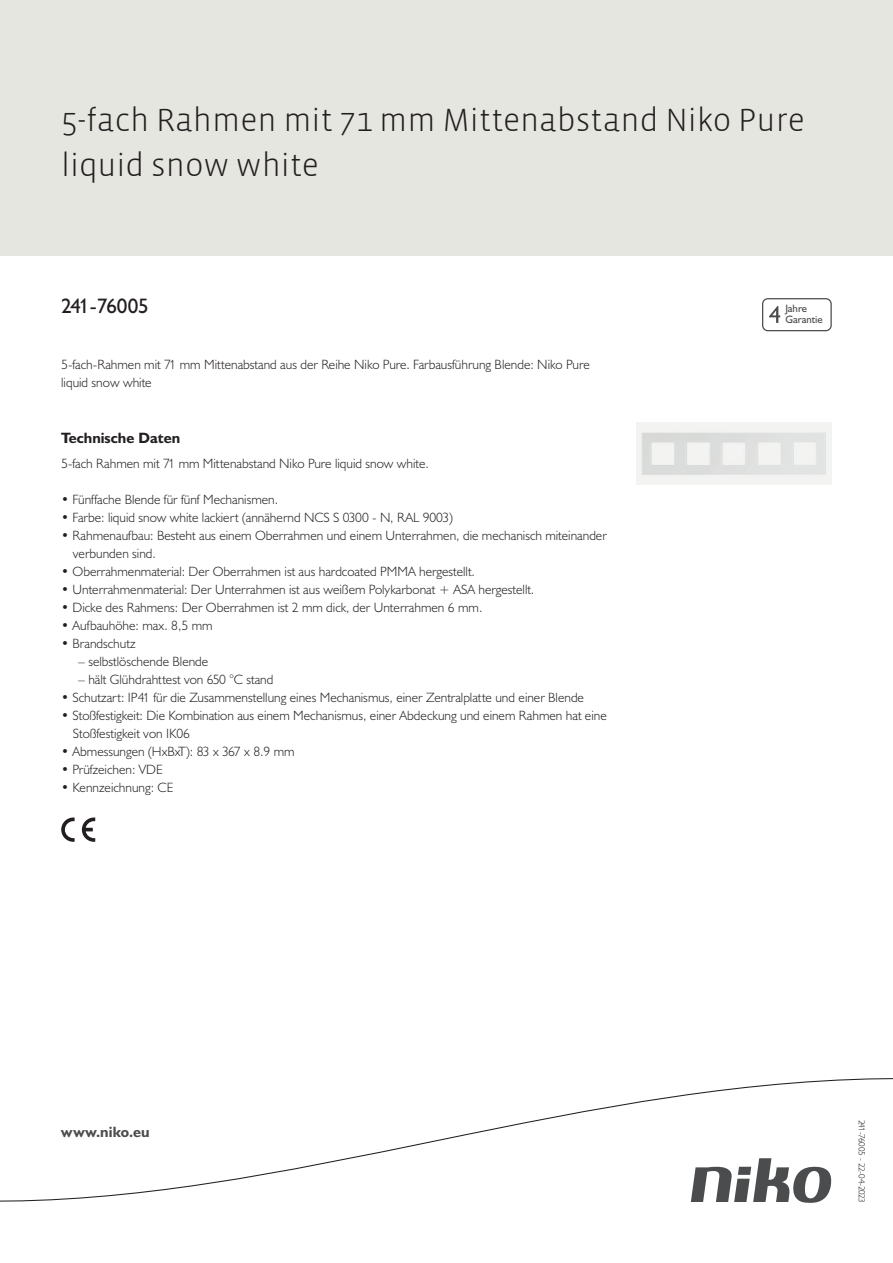
<style>
.page{position:relative;width:893px;height:1263px;background:#fff}
.page>*{position:absolute;margin:0;border:0;box-sizing:border-box;transform-origin:0 0}
.Title_datasheets{font:300 33px/45px "Vista Sans";color:#231f20}
.Article_number{font:21px "Humanist 521 BT";letter-spacing:-.03em;color:#231f20}
.Titles_parts{font:700 15px "Humanist 521 BT";color:#231f20}
.titel_afbeelding{font:700 15px "Humanist 521 BT";letter-spacing:.005em;color:#4b4c4d}
.USP_Bullets{font:300 13.5px/18px "Humanist 521 BT";color:#231f20}
.Platte_tekst_CAB{font:300 13.5px/18px "Humanist 521 BT";color:#231f20}
.USP_Bullets_level_2{font:300 13.5px "Humanist 521 BT";color:#231f20}
.t1{font:10.8px/10.8px "Humanist 521 BT";color:#4b4c4d}
.Revision{font:300 9px "Humanist 521 BT";letter-spacing:-.04em;color:#231f20}
</style>
<div class="page">
<div style="left:0;top:0;width:893px;height:255px;background:#e6e6e0"></div>
<svg style="left:82px;top:817px;width:13px;height:25px"></svg>
<svg style="left:61px;top:817px;width:14px;height:25px"></svg>
<svg style="left:762px;top:298px;width:70px;height:33px"></svg>
<svg style="left:0;top:1078px;width:893px;height:125px"></svg>
<img style="left:636px;top:422px;width:196px;height:62px">
<p class="Title_datasheets" style="left:61px;top:98px;width:745px">5-fach Rahmen mit 71 mm Mittenabstand Niko Pure liquid snow white</p>
<p class="Article_number" style="left:61px;top:293px;width:89px">241-76005</p>
<p class="t1" style="left:785px;top:303px;width:39px">Jahre<br>Garantie</p>
<p class="Platte_tekst_CAB" style="left:61px;top:355px;width:530px">5-fach-Rahmen mit 71 mm Mittenabstand aus der Reihe Niko Pure. Farbausführung Blende: Niko Pure liquid snow white</p>
<p class="Titles_parts" style="left:61px;top:429px;width:120px">Technische Daten</p>
<p class="Platte_tekst_CAB" style="left:61px;top:454px;width:369px">5-fach Rahmen mit 71 mm Mittenabstand Niko Pure liquid snow white.</p>
<p class="USP_Bullets" style="left:61px;top:490px;width:218px">• Fünffache Blende für fünf Mechanismen.</p>
<p class="USP_Bullets" style="left:61px;top:508px;width:393px">• Farbe: liquid snow white lackiert (annähernd NCS S 0300 - N, RAL 9003)</p>
<p class="USP_Bullets" style="left:73px;top:526px;width:535px;text-indent:-12px">• Rahmenaufbau: Besteht aus einem Oberrahmen und einem Unterrahmen, die mechanisch miteinander verbunden sind.</p>
<p class="USP_Bullets" style="left:61px;top:562px;width:415px">• Oberrahmenmaterial: Der Oberrahmen ist aus hardcoated PMMA hergestellt.</p>
<p class="USP_Bullets" style="left:61px;top:580px;width:475px">• Unterrahmenmaterial: Der Unterrahmen ist aus weißem Polykarbonat + ASA hergestellt.</p>
<p class="USP_Bullets" style="left:61px;top:598px;width:423px">• Dicke des Rahmens: Der Oberrahmen ist 2 mm dick, der Unterrahmen 6 mm.</p>
<p class="USP_Bullets" style="left:61px;top:616px;width:153px">• Aufbauhöhe: max. 8,5 mm</p>
<p class="USP_Bullets" style="left:61px;top:634px;width:76px">• Brandschutz</p>
<p class="USP_Bullets_level_2" style="left:78px;top:653px;width:132px">– selbstlöschende Blende</p>
<p class="USP_Bullets_level_2" style="left:78px;top:671px;width:197px">– hält Glühdrahttest von 650 °C stand</p>
<p class="USP_Bullets" style="left:61px;top:688px;width:524px">• Schutzart: IP41 für die Zusammenstellung eines Mechanismus, einer Zentralplatte und einer Blende</p>
<p class="USP_Bullets" style="left:73px;top:706px;width:535px;text-indent:-12px">• Stoßfestigkeit: Die Kombination aus einem Mechanismus, einer Abdeckung und einem Rahmen hat eine<br>Stoßfestigkeit von IK06</p>
<p class="USP_Bullets" style="left:61px;top:742px;width:235px">• Abmessungen (HxBxT): 83 x 367 x 8.9 mm</p>
<p class="USP_Bullets" style="left:61px;top:760px;width:103px">• Prüfzeichen: VDE</p>
<p class="USP_Bullets" style="left:61px;top:778px;width:114px">• Kennzeichnung: CE</p>
<p class="titel_afbeelding" style="left:61px;top:1122px;width:90px">www.niko.eu</p>
<p class="Revision" style="left:868px;top:1119px;width:85px;rotate:90deg">241-76005 - 22-04-2023</p>
</div>
